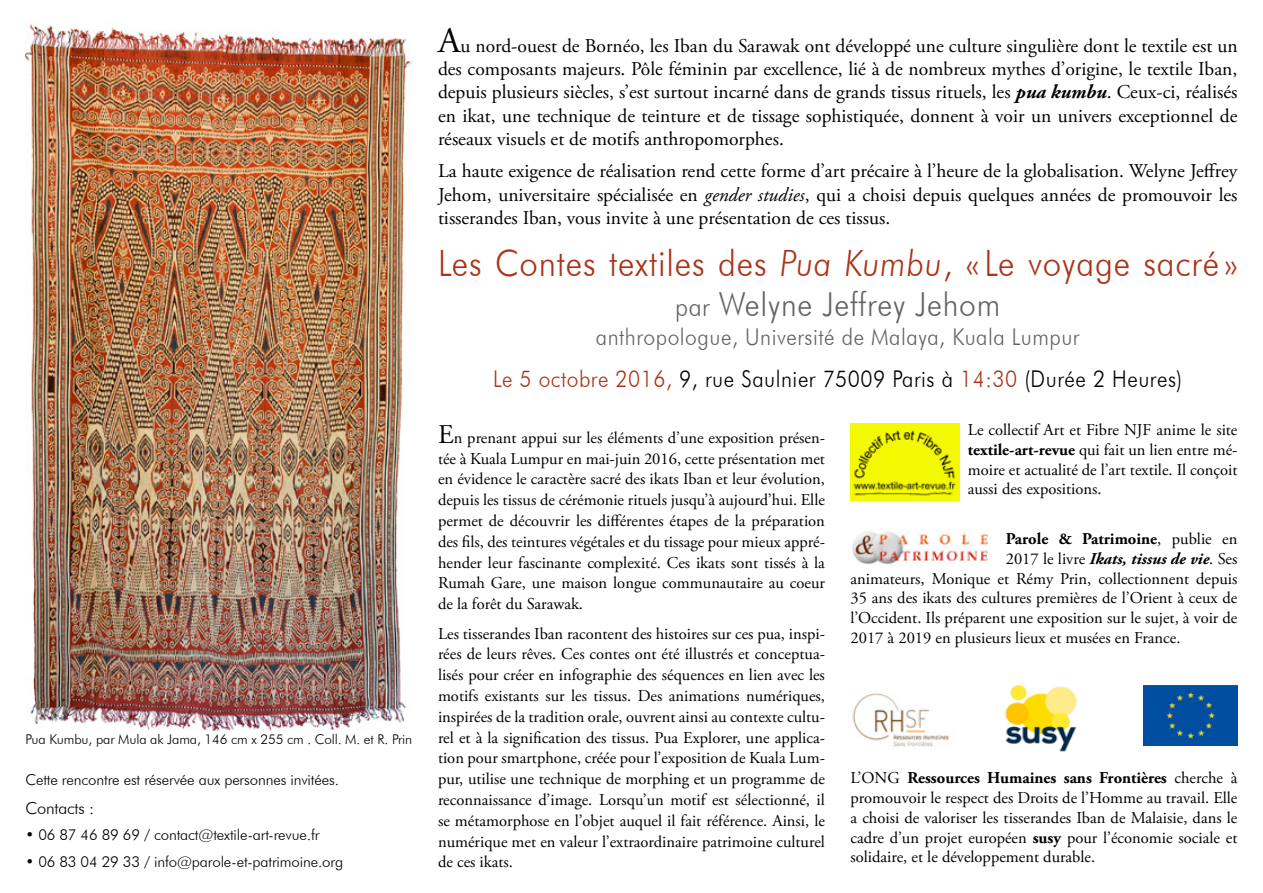
<style>
.page{position:relative;width:1263px;height:893px;background:#fff}
.page>*{position:absolute;margin:0;border:0;box-sizing:border-box;transform-origin:0 0}
.Texte_base{font:300 36.3px "Futura BT";letter-spacing:.025em;color:#ac3317;scale:.91 1}
.Texte_base-2{font:300 33px "Futura BT";letter-spacing:.025em;color:#646363;scale:.91 1}
.Texte_base-3{font:300 23.1px "Futura BT";letter-spacing:.025em;color:#000;scale:.91 1}
.Texte_base-4{font:300 23.1px "Futura BT";letter-spacing:.025em;color:#646363;scale:.91 1}
.Texte_base-5{font:19.5px/23.4px "Adobe Garamond Pro";color:#000;text-align:justify}
.Texte_base-6{font:16.5px/20.9px "Adobe Garamond Pro";color:#000;text-align:justify}
.Texte_base-7{font:italic 700 16.5px "Adobe Garamond Pro";color:#000}
.Texte_base-8{font:700 16.5px "Adobe Garamond Pro";color:#000}
.Texte_base-9{font:300 16.5px "Futura BT";letter-spacing:-.01em;color:#000}
.Texte_base-10{font:300 15px "Futura BT";letter-spacing:-.01em;color:#000}
.Texte_base-11{font:300 13.5px "Futura BT";letter-spacing:-.01em;color:#000}
.s1{font-size:36px}
.s2{font-weight:700;font-style:italic}
.s3{font-style:italic}
.s4{font-size:26.4px}
.s5{color:#ac3317}
.s6{font-size:27px}
.s7{font-weight:700}
.s8{font-weight:400}
.s9{font-weight:400;font-style:normal}
</style>
<div class="page">
<img style="left:26px;top:20px;width:387px;height:712px">
<img style="left:850px;top:423px;width:109px;height:77px">
<img style="left:852px;top:693px;width:97px;height:54px">
<img style="left:852px;top:529px;width:137px;height:36px">
<img style="left:1005px;top:685px;width:72px;height:67px">
<img style="left:1144px;top:685px;width:93px;height:61px">
<p class="Texte_base-11" style="left:26px;top:731px;width:388px">Pua Kumbu, par Mula ak Jama, 146 cm x 255 cm . Coll. M. et R. Prin</p>
<p class="Texte_base-10" style="left:25px;top:771px;width:315px">Cette rencontre est réservée aux personnes invitées.</p>
<p class="Texte_base-9" style="left:25px;top:798px;width:70px">Contacts :</p>
<p class="Texte_base-10" style="left:25px;top:826px;width:296px">• 06 87 46 89 69 / contact@textile-art-revue.fr</p>
<p class="Texte_base-10" style="left:25px;top:852px;width:319px">• 06 83 04 29 33 / info@parole-et-patrimoine.org</p>
<p class="Texte_base-5" style="left:438px;top:34px;width:801px"><span class="s1">A</span>u nord-ouest de Bornéo, les Iban du Sarawak ont développé une culture singulière dont le textile est un des composants majeurs. Pôle féminin par excellence, lié à de nombreux mythes d’origine, le textile Iban, depuis plusieurs siècles, s’est surtout incarné dans de grands tissus rituels, les <span class="s2">pua kumbu</span>. Ceux-ci, réalisés en ikat, une technique de teinture et de tissage sophistiquée, donnent à voir un univers exceptionnel de réseaux visuels et de motifs anthropomorphes.</p>
<p class="Texte_base-5" style="left:438px;top:160px;width:801px">La haute exigence de réalisation rend cette forme d’art précaire à l’heure de la globalisation. Welyne Jeffrey Jehom, universitaire spécialisée en <span class="s3">gender studies</span>, qui a choisi depuis quelques années de promouvoir les tisserandes Iban, vous invite à une présentation de ces tissus.</p>
<p class="Texte_base" style="left:438px;top:241px;width:880px">Les Contes textiles des <span class="s3">Pua Kumbu</span>, « Le voyage sacré »</p>
<p class="Texte_base-2" style="left:675px;top:284px;width:359px"><span class="s4">par</span> Welyne Jeffrey Jehom</p>
<p class="Texte_base-4" style="left:596px;top:323px;width:533px">anthropologue, Université de Malaya, Kuala Lumpur</p>
<p class="Texte_base-3" style="left:493px;top:365px;width:759px"><span class="s5">Le 5 octobre 2016,</span> 9, rue Saulnier 75009 Paris à <span class="s5">14:30</span> (Durée 2 Heures)</p>
<p class="Texte_base-6" style="left:438px;top:428px;width:388px"><span class="s6">E</span>n prenant appui sur les éléments d’une exposition présen&shy;tée à Kuala Lumpur en mai-juin 2016, cette présentation met en évidence le caractère sacré des ikats Iban et leur évolution, depuis les tissus de cérémonie rituels jusqu’à aujourd’hui. Elle permet de découvrir les différentes étapes de la préparation des fils, des teintures végétales et du tissage pour mieux appré&shy;hender leur fascinante complexité. Ces ikats sont tissés à la Rumah Gare, une maison longue communautaire au coeur de la forêt du Sarawak.</p>
<p class="Texte_base-6" style="left:438px;top:623px;width:388px">Les tisserandes Iban racontent des histoires sur ces pua, inspi&shy;rées de leurs rêves. Ces contes ont été illustrés et conceptua&shy;lisés pour créer en infographie des séquences en lien avec les motifs existants sur les tissus. Des animations numériques, inspirées de la tradition orale, ouvrent ainsi au contexte cultu&shy;rel et à la signification des tissus. Pua Explorer, une applica&shy;tion pour smartphone, créée pour l’exposition de Kuala Lum&shy;pur, utilise une technique de morphing et un programme de reconnaissance d’image. Lorsqu’un motif est sélectionné, il se métamorphose en l’objet auquel il fait référence. Ainsi, le numérique met en valeur l’extraordinaire patrimoine culturel de ces ikats.</p>
<p class="Texte_base-6" style="left:968px;top:420px;width:271px;line-height:19.8px">Le collectif Art et Fibre NJF anime le site <span class="s7">textile-art-revue</span> qui fait un lien entre mé&shy;moire et actualité de l’art textile. Il conçoit aussi des expositions.</p>
<p class="Texte_base-8" style="left:1006px;top:529px;width:233px">Parole &amp; Patrimoine<span class="s8">, publie en</span></p>
<p class="Texte_base-7" style="left:1006px;top:549px;width:233px"><span class="s9">2017 le livre</span> Ikats, tissus de vie<span class="s9">. Ses</span></p>
<p class="Texte_base-6" style="left:850px;top:569px;width:388px">animateurs, Monique et Rémy Prin, collectionnent depuis</p>
<p class="Texte_base-6" style="left:850px;top:588px;width:388px">35 ans des ikats des cultures premières de l’Orient à ceux de</p>
<p class="Texte_base-6" style="left:850px;top:608px;width:388px">l’Occident. Ils préparent une exposition sur le sujet, à voir de</p>
<p class="Texte_base-6" style="left:850px;top:628px;width:331px">2017 à 2019 en plusieurs lieux et musées en France.</p>
<p class="Texte_base-6" style="left:850px;top:769px;width:388px;line-height:19.8px">L’ONG <span class="s7">Ressources Humaines sans Frontières</span> cherche à promouvoir le respect des Droits de l’Homme au travail. Elle a choisi de valoriser les tisserandes Iban de Malaisie, dans le cadre d’un projet européen <span class="s7">susy</span> pour l’économie sociale et solidaire, et le développement durable.</p>
</div>
